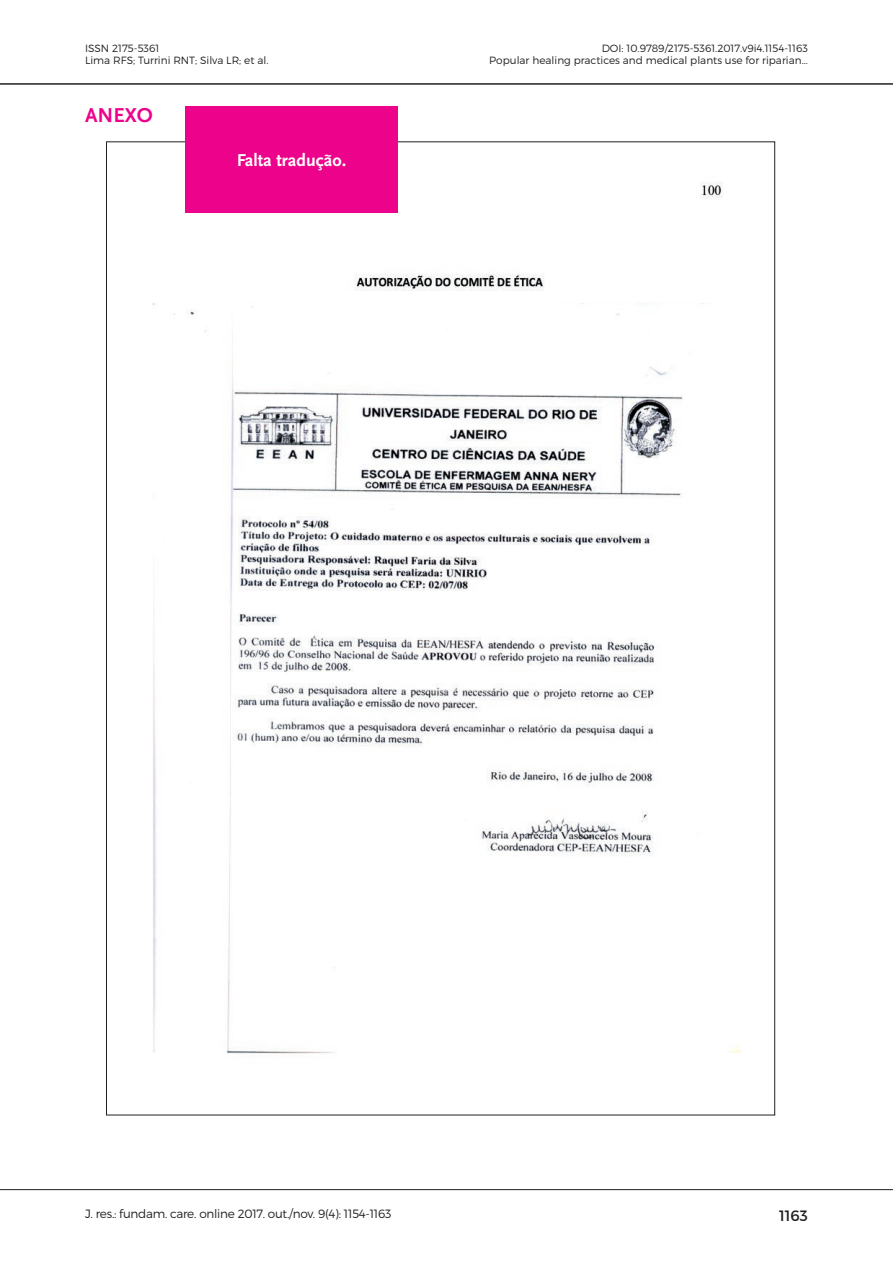
<style>
.page{position:relative;width:893px;height:1263px;background:#fff}
.page>*{position:absolute;margin:0;border:0;box-sizing:border-box;transform-origin:0 0}
.t1{font:700 21px "Scala Sans";color:#ed028c}
.t2{font:700 18px "Scala Sans";color:#fff}
.t3{font:15px "Montserrat";color:#231f20}
.t4{font:300 12px "Montserrat";letter-spacing:-.02em;color:#231f20}
.t5{font:300 10.5px/12px "Montserrat";color:#231f20;text-align:right}
</style>
<div class="page">
<hr style="left:0;top:1189px;width:893px;height:1px;background:#231f20">
<hr style="left:0;top:83px;width:893px;height:2px;background:#231f20">
<img style="left:153px;top:182px;width:588px;height:872px">
<div style="left:185px;top:106px;width:213px;height:106px;background:#ed028c"></div>
<p class="t5" style="left:85px;top:42px;width:185px;text-align:left">ISSN 2175-5361<br>Lima RFS; Turrini RNT; Silva LR; et al.</p>
<h1 class="t1" style="left:85px;top:103px;width:69px">ANEXO</h1>
<h2 class="t2" style="left:237px;top:150px;width:111px">Falta tradução.</h2>
<p class="t5" style="left:489px;top:42px;width:320px">DOI: 10.9789/2175-5361.2017.v9i4.1154-1163<br>Popular healing practices and medical plants use for riparian...</p>
<p class="t4" style="left:85px;top:1207px;width:308px">J. res.: fundam. care. online 2017. out./nov. 9(4): 1154-1163</p>
<h3 class="t3" style="left:779px;top:1206px;width:30px">1163</h3>
</div>
